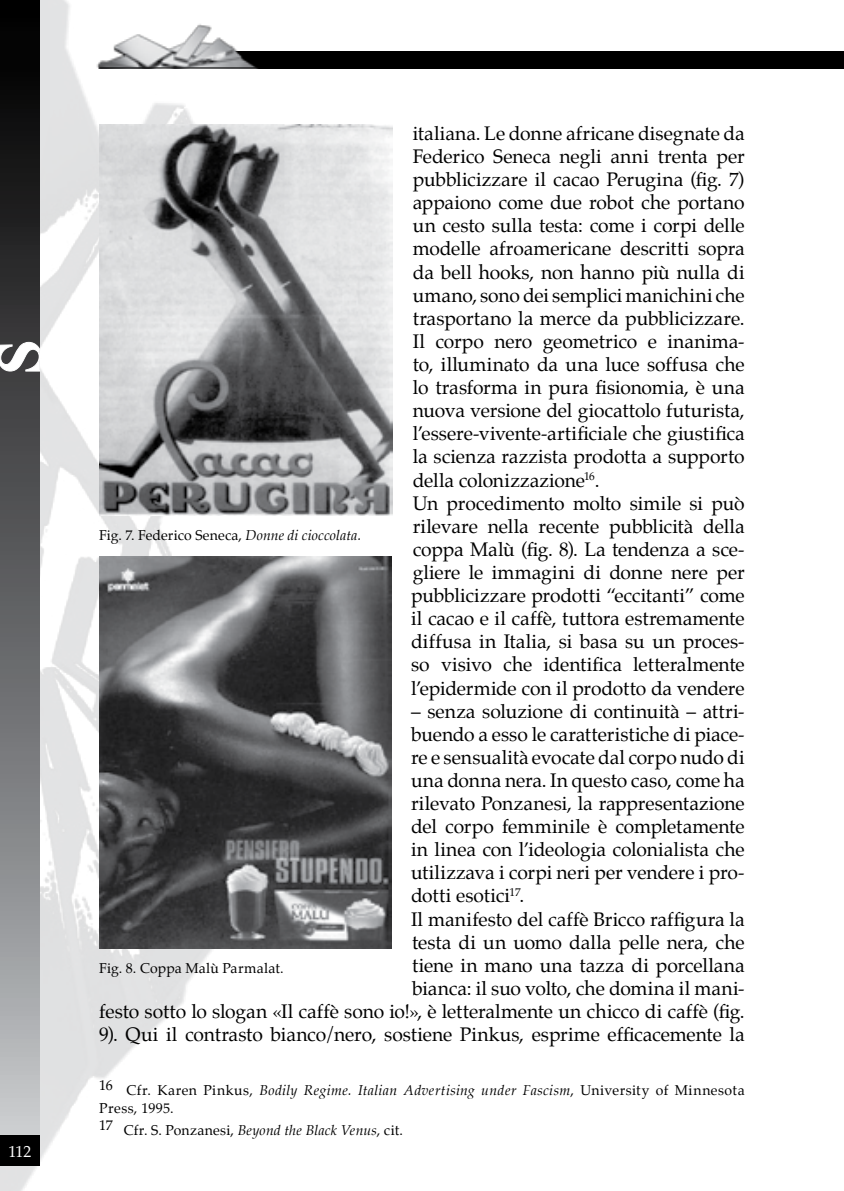
<style>
.page{position:relative;width:844px;height:1191px;background:#fff}
.page>*{position:absolute;margin:0;border:0;box-sizing:border-box;transform-origin:0 0}
.t1{font:19.25px/23.1px "Palatino";letter-spacing:-.005em;color:#000}
.t2{font:15.75px "Palatino";color:#fff}
.t3{font:14px/17.5px "Palatino";letter-spacing:.01em;color:#000}
.s1{font-style:italic}
</style>
<div class="page">
<img style="left:0;top:0;width:356px;height:1191px">
<div style="left:0;top:0;width:40px;height:1147px;background:linear-gradient(to bottom,#000,#c3c5c8)"></div>
<div style="left:124px;top:51px;width:719px;height:17px;background:#000"></div>
<div style="left:0;top:1135px;width:40px;height:31px;background:#000"></div>
<img style="left:95px;top:0;width:174px;height:68px">
<hr style="left:99px;top:67px;width:162px;height:1px;background:#000">
<svg style="left:0;top:341px;width:41px;height:31px"></svg>
<img style="left:99px;top:124px;width:294px;height:391px">
<img style="left:99px;top:556px;width:292px;height:393px">
<p class="t2" style="left:8px;top:1138px;width:24px">112</p>
<p class="t1" style="left:411px;top:122px;width:335px">italiana. Le donne africane disegnate da Federico Seneca negli anni trenta per pubblicizzare il cacao Perugina (fig. 7) appaiono come due robot che portano un cesto sulla testa: come i corpi delle modelle afroamericane descritti sopra da bell hooks, non hanno più nulla di umano, sono dei semplici manichini che trasportano la merce da pubblicizzare.<br>Il corpo nero geometrico e inanima&shy;to, illuminato da una luce soffusa che lo trasforma in pura fisionomia, è una nuova versione del giocattolo futurista, l’essere-vivente-artificiale che giustifica la scienza razzista prodotta a supporto della colonizzazione<sup>16</sup>.<br>Un procedimento molto simile si può rilevare nella recente pubblicità della coppa Malù (fig. 8). La tendenza a sce&shy;gliere le immagini di donne nere per pubblicizzare prodotti “eccitanti” come il cacao e il caffè, tuttora estremamente diffusa in Italia, si basa su un proces&shy;so visivo che identifica letteralmente l’epidermide con il prodotto da vendere</p>
<p class="t1" style="left:411px;top:699px;width:335px">– senza soluzione di continuità – attri-</p>
<p class="t1" style="left:411px;top:722px;width:335px">buendo a esso le caratteristiche di piace-</p>
<p class="t1" style="left:411px;top:745px;width:335px">re e sensualità evocate dal corpo nudo di</p>
<p class="t1" style="left:411px;top:768px;width:335px">una donna nera. In questo caso, come ha</p>
<p class="t1" style="left:411px;top:792px;width:335px">rilevato Ponzanesi, la rappresentazione</p>
<p class="t1" style="left:411px;top:815px;width:335px">del corpo femminile è completamente</p>
<p class="t1" style="left:411px;top:838px;width:335px">in linea con l’ideologia colonialista che</p>
<p class="t1" style="left:411px;top:861px;width:335px">utilizzava i corpi neri per vendere i pro-</p>
<p class="t1" style="left:411px;top:884px;width:115px">dotti esotici<sup>17</sup>.</p>
<p class="t1" style="left:411px;top:907px;width:335px">Il manifesto del caffè Bricco raffigura la</p>
<p class="t1" style="left:412px;top:930px;width:334px">testa di un uomo dalla pelle nera, che</p>
<p class="t1" style="left:412px;top:953px;width:334px">tiene in mano una tazza di porcellana</p>
<p class="t1" style="left:412px;top:976px;width:334px">bianca: il suo volto, che domina il mani-</p>
<p class="t1" style="left:99px;top:999px;width:646px">festo sotto lo slogan «Il caffè sono io!», è letteralmente un chicco di caffè (fig.</p>
<p class="t1" style="left:99px;top:1023px;width:646px">9). Qui il contrasto bianco/nero, sostiene Pinkus, esprime efficacemente la</p>
<p class="t3" style="left:99px;top:1081px;width:646px">16 Cfr. Karen Pinkus, <span class="s1">Bodily Regime. Italian Advertising under Fascism</span>, University of Minnesota<br>Press, 1995.</p>
<p class="t3" style="left:99px;top:1121px;width:305px">17 Cfr. S. Ponzanesi, <span class="s1">Beyond the Black Venus</span>, cit.</p>
<p class="t3" style="left:99px;top:527px;width:263px">Fig. 7. Federico Seneca, <span class="s1">Donne di cioccolata.</span></p>
<p class="t3" style="left:99px;top:959px;width:186px">Fig. 8. Coppa Malù Parmalat.</p>
</div>
